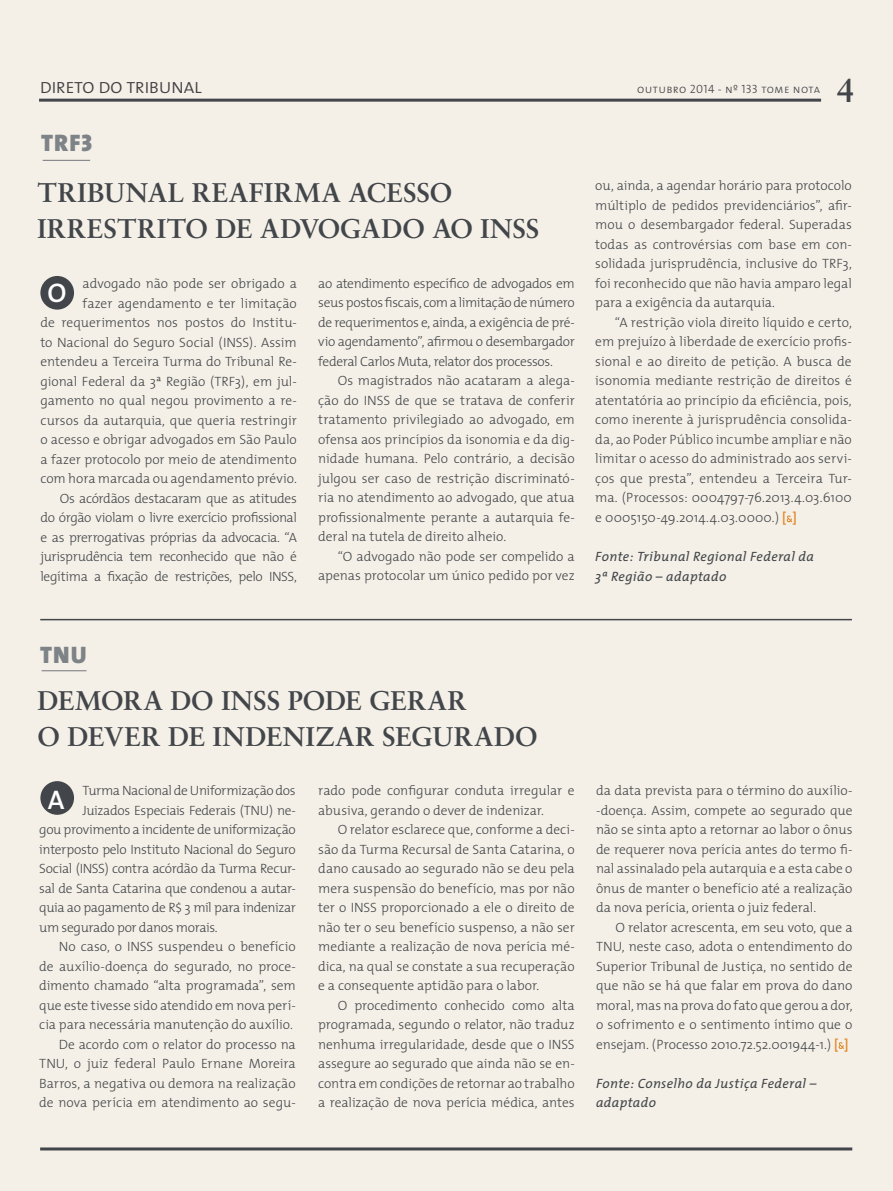
<style>
.page{position:relative;width:893px;height:1191px;background:#f5f0e7}
.page>*{position:absolute;margin:0;border:0;box-sizing:border-box;transform-origin:0 0}
.t1{font:700 33px "Sabon";color:#42464a}
.t2{font:27px/36px "Sabon Bold Os F";letter-spacing:.005em;color:#42464a}
.t3{font:27px "The Mix Semi Bold Caps";color:#fff}
.t4{font:24px "The Mix Black Caps";letter-spacing:.045em;color:#7d8387}
.t5{font:21px "The Mix Light Caps";letter-spacing:-.05em;color:#414042}
.t6{font:300 13.5px/19.5px "The Mix";letter-spacing:-.005em;color:#42464a;text-align:justify}
.t7{font:300 13.5px "The Mix";letter-spacing:-.025em;color:#42464a}
.t8{font:italic 13.5px/19.5px "The Mix";letter-spacing:.025em;color:#42464a}
.t9{font:300 13.5px "The Mix";letter-spacing:-.03em;color:#42464a}
.t10{font:12px "The Mix Light Caps";letter-spacing:.03em;color:#414042}
.s1{color:#42464a}
.s2{font-weight:600;color:#e18727}
</style>
<div class="page">
<hr style="left:39px;top:99px;width:782px;height:3px;background:#42464a">
<hr style="left:40px;top:1147px;width:812px;height:3px;background:#42464a">
<hr style="left:40px;top:619px;width:812px;height:1px;background:#42464a">
<hr style="left:43px;top:160px;width:47px;height:1px;background:#71767b">
<hr style="left:42px;top:670px;width:45px;height:1px;background:#71767b">
<svg style="left:787px;top:515px;width:5px;height:7px"></svg>
<svg style="left:839px;top:1042px;width:5px;height:7px"></svg>
<div style="left:40px;top:781px;width:34px;height:34px;background:#42464a;border-radius:50%"></div>
<div style="left:40px;top:276px;width:34px;height:34px;background:#42464a;border-radius:50%"></div>
<h3 class="t5" style="left:39px;top:69px;width:164px">direto do tribunal</h3>
<p class="t10" style="left:637px;top:79px;width:185px">outubro 2014 - nº 133 <span class="s1">tome nota</span></p>
<h1 class="t1" style="left:836px;top:70px;width:20px">4</h1>
<h3 class="t4" style="left:41px;top:122px;width:52px">TRF3</h3>
<h2 class="t2" style="left:37px;top:174px;width:39px">TRIBUNAL</h2>
<h2 class="t2" style="left:192px;top:174px;width:20px">REAFIRMA</h2>
<h2 class="t2" style="left:349px;top:174px;width:19px">ACESSO</h2>
<h2 class="t2" style="left:37px;top:210px;width:18px">IRRESTRITO</h2>
<h2 class="t2" style="left:216px;top:210px;width:66px">DE ADVO</h2>
<h2 class="t2" style="left:340px;top:210px;width:43px">GADO</h2>
<h2 class="t2" style="left:432px;top:210px;width:109px">AO INSS</h2>
<p class="t6" style="left:40px;top:273px;width:258px;text-align:right">advogado não pode ser obrigado a<br>fazer agendamento e ter limitação<br>de requerimentos nos postos do Institu&shy;to Nacional do Seguro Social (INSS). Assim entendeu a Terceira Turma do Tribunal Re&shy;gional Federal da 3ª Região (TRF3), em jul&shy;gamento no qual negou provimento a re&shy;cursos da autarquia, que queria restringir o acesso e obrigar advogados em São Paulo a fazer protocolo por meio de atendimento com hora marcada ou agendamento prévio.<br>Os acórdãos destacaram que as atitudes<br>do órgão violam o livre exercício profissional e as prerrogativas próprias da advocacia. “A jurisprudência tem reconhecido que não é legítima a fixação de restrições, pelo INSS,</p>
<h2 class="t3" style="left:47px;top:270px;width:21px">O</h2>
<p class="t6" style="left:318px;top:273px;width:258px">ao atendimento específico de advogados em seus postos fiscais, com a limitação de número de requerimentos e, ainda, a exigência de pré&shy;vio agendamento”, afirmou o desembargador federal Carlos Muta, relator dos processos.</p>
<p class="t6" style="left:318px;top:371px;width:258px;text-indent:20px">Os magistrados não acataram a alega&shy;ção do INSS de que se tratava de conferir tratamento privilegiado ao advogado, em ofensa aos princípios da isonomia e da dig&shy;nidade humana. Pelo contrário, a decisão julgou ser caso de restrição discriminató&shy;ria no atendimento ao advogado, que atua profissionalmente perante a autarquia fe&shy;deral na tutela de direito alheio.</p>
<p class="t6" style="left:318px;top:546px;width:258px;text-align:right">“O advogado não pode ser compelido a apenas protocolar um único pedido por vez</p>
<p class="t6" style="left:595px;top:175px;width:258px">ou, ainda, a agendar horário para protocolo múltiplo de pedidos previdenciários”, afir&shy;mou o desembargador federal. Superadas todas as controvérsias com base em con&shy;solidada jurisprudência, inclusive do TRF3, foi reconhecido que não havia amparo legal para a exigência da autarquia.</p>
<p class="t6" style="left:595px;top:312px;width:258px;text-indent:19px">“A restrição viola direito líquido e certo, em prejuízo à liberdade de exercício profis&shy;sional e ao direito de petição. A busca de isonomia mediante restrição de direitos é atentatória ao princípio da eficiência, pois, como inerente à jurisprudência consolida&shy;da, ao Poder Público incumbe ampliar e não limitar o acesso do administrado aos servi&shy;ços que presta”, entendeu a Terceira Tur&shy;ma. (Processos: 0004797-76.2013.4.03.6100 e 0005150-49.2014.4.03.0000.) <span class="s2">[ ]</span></p>
<p class="t8" style="left:595px;top:546px;width:220px">Fonte: Tribunal Regional Federal da<br>3ª Região – adaptado</p>
<h3 class="t4" style="left:40px;top:635px;width:48px">TNU</h3>
<h2 class="t2" style="left:37px;top:682px;width:502px">DEMORA DO INSS PODE GERAR<br>O DEVER DE INDENIZAR SEGURADO</h2>
<p class="t9" style="left:83px;top:779px;width:215px">Turma Nacional de Uniformização dos</p>
<p class="t7" style="left:83px;top:799px;width:215px">Juizados Especiais Federais (TNU) ne-</p>
<p class="t7" style="left:39px;top:818px;width:258px">gou provimento a incidente de uniformização</p>
<p class="t7" style="left:39px;top:838px;width:258px">interposto pelo Instituto Nacional do Seguro</p>
<p class="t7" style="left:39px;top:857px;width:258px">Social (INSS) contra acórdão da Turma Recur-</p>
<p class="t7" style="left:39px;top:877px;width:258px">sal de Santa Catarina que condenou a autar-</p>
<p class="t9" style="left:39px;top:896px;width:258px">quia ao pagamento de R$ 3 mil para indenizar</p>
<p class="t7" style="left:39px;top:916px;width:180px">um segurado por danos morais.</p>
<p class="t6" style="left:59px;top:936px;width:238px">No caso, o INSS suspendeu o benefício</p>
<p class="t6" style="left:39px;top:956px;width:258px">de auxílio-doença do segurado, no proce-</p>
<p class="t6" style="left:39px;top:975px;width:258px">dimento chamado “alta programada”, sem</p>
<p class="t6" style="left:39px;top:995px;width:258px">que este tivesse sido atendido em nova perí-</p>
<p class="t6" style="left:39px;top:1014px;width:255px">cia para necessária manutenção do auxílio.</p>
<p class="t6" style="left:59px;top:1034px;width:239px">De acordo com o relator do processo na</p>
<p class="t6" style="left:39px;top:1053px;width:258px">TNU, o juiz federal Paulo Ernane Moreira</p>
<p class="t6" style="left:39px;top:1073px;width:258px">Barros, a negativa ou demora na realização</p>
<p class="t6" style="left:39px;top:1092px;width:258px">de nova perícia em atendimento ao segu-</p>
<p class="t6" style="left:318px;top:780px;width:258px">rado pode configurar conduta irregular e abusiva, gerando o dever de indenizar.</p>
<p class="t6" style="left:318px;top:819px;width:258px;text-indent:20px">O relator esclarece que, conforme a deci&shy;são da Turma Recursal de Santa Catarina, o dano causado ao segurado não se deu pela mera suspensão do benefício, mas por não ter o INSS proporcionado a ele o direito de não ter o seu benefício suspenso, a não ser mediante a realização de nova perícia mé&shy;dica, na qual se constate a sua recuperação e a consequente aptidão para o labor.</p>
<p class="t6" style="left:318px;top:995px;width:258px;text-indent:19px">O procedimento conhecido como alta programada, segundo o relator, não traduz nenhuma irregularidade, desde que o INSS assegure ao segurado que ainda não se en&shy;contra em condições de retornar ao trabalho a realização de nova perícia médica, antes</p>
<h2 class="t3" style="left:48px;top:777px;width:18px">A</h2>
<p class="t6" style="left:596px;top:780px;width:258px">da data prevista para o término do auxílio--doença. Assim, compete ao segurado que não se sinta apto a retornar ao labor o ônus de requerer nova perícia antes do termo fi&shy;nal assinalado pela autarquia e a esta cabe o ônus de manter o benefício até a realização da nova perícia, orienta o juiz federal.</p>
<p class="t6" style="left:596px;top:917px;width:258px;text-indent:19px">O relator acrescenta, em seu voto, que a TNU, neste caso, adota o entendimento do Superior Tribunal de Justiça, no sentido de que não se há que falar em prova do dano moral, mas na prova do fato que gerou a dor, o sofrimento e o sentimento íntimo que o ensejam. (Processo 2010.72.52.001944-1.) <span class="s2">[ ]</span></p>
<p class="t8" style="left:596px;top:1073px;width:222px">Fonte: Conselho da Justiça Federal – adaptado</p>
</div>
